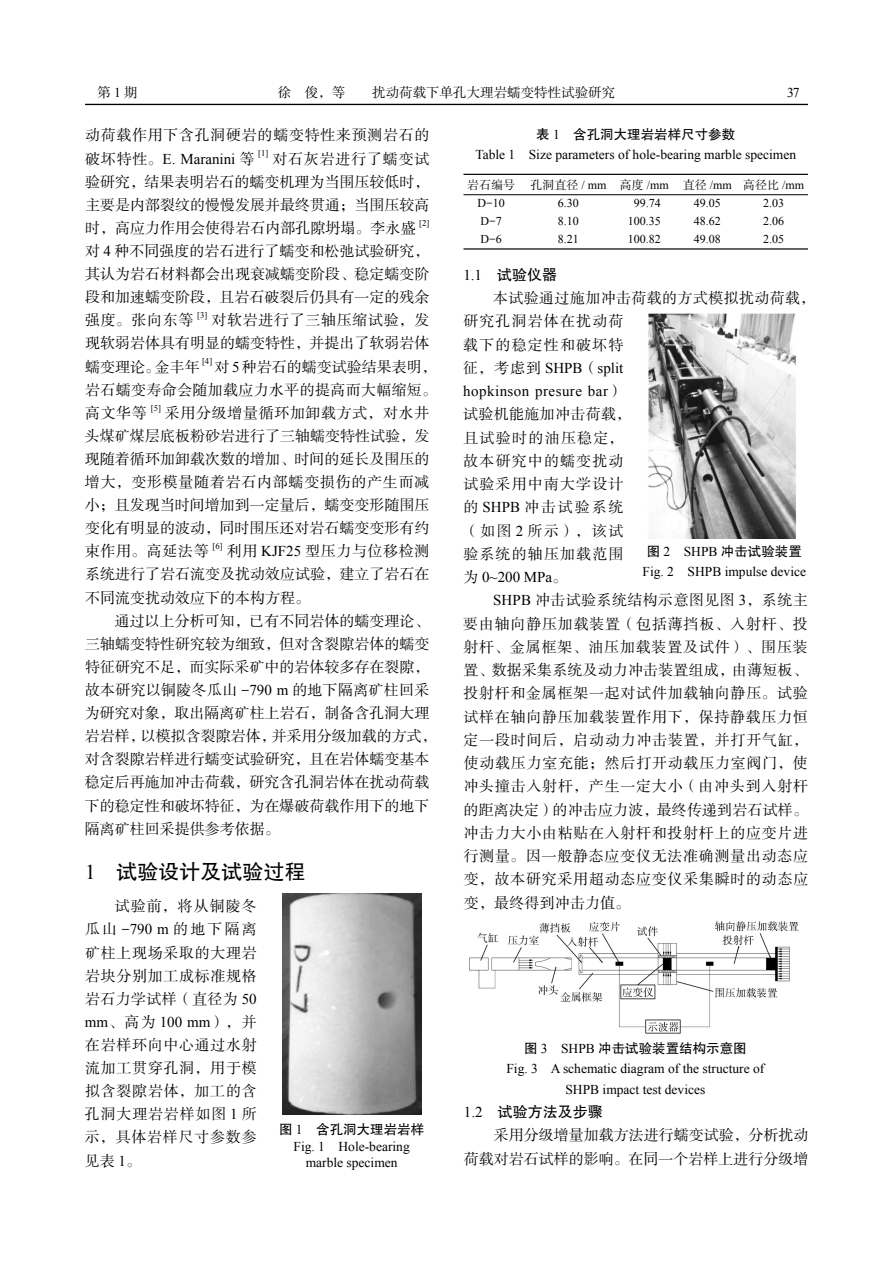
<style>
.page{position:relative;width:893px;height:1263px;background:#fff}
.page>*{position:absolute;margin:0;border:0;box-sizing:border-box;transform-origin:0 0}
.t1{font:21px "FZHTJW GB1 0";color:#000}
.t2{font:15px/23.1px "FZSSJW GB1 0";color:#000;text-align:justify}
.t3{font:15px/23.2px "FZSSJW GB1 0";letter-spacing:.075em;color:#000}
.t4{font:15px/23.2px "FZSSJW GB1 0";letter-spacing:.025em;color:#000}
.t5{font:15px "Times New Roman";color:#000}
.t6{font:15px/23.2px "Times New Roman";letter-spacing:.03em;color:#000}
.t7{font:15px "FZSSJW GB1 0";letter-spacing:.045em;color:#000}
.t8{font:15px "FZHTJW GB1 0";color:#000}
.t9{font:13.5px/16.5px "Times New Roman";color:#000;text-align:center}
.t10{font:13.5px "FZHTJW GB1 0";color:#000}
.t11{font:13.5px "FZSSJW GB1 0";color:#000}
.t12{font:12px/18px "Times New Roman";color:#000;text-align:justify}
.t13{font:12px "FZSSJW GB1 0";color:#000}
.t14{font:8.7px "Times New Roman";color:#000}
.s1{font-family:"Times New Roman"}
.s2{font-family:"FZSSJW GB1 0"}
.s3{color:#fff}
</style>
<div class="page">
<hr style="left:463px;top:174px;width:345px;height:1px;background:#000">
<hr style="left:463px;top:248px;width:345px;height:2px;background:#000">
<hr style="left:463px;top:194px;width:345px;height:1px;background:#000">
<img style="left:648px;top:313px;width:149px;height:225px">
<img style="left:282px;top:893px;width:139px;height:222px">
<img style="left:469px;top:921px;width:330px;height:113px">
<hr style="left:85px;top:104px;width:723px;height:1px;background:#000">
<p class="t11" style="left:98px;top:85px;width:41px">第<span class="s1">1</span>期</p>
<p class="t11" style="left:278px;top:85px;width:69px">徐 俊，等</p>
<p class="t11" style="left:372px;top:85px;width:245px">扰动荷载下单孔大理岩蠕变特性试验研究</p>
<p class="t9" style="left:787px;top:84px;width:14px">37</p>
<p class="t7" style="left:85px;top:127px;width:346px">动荷载作用下含孔洞硬岩的蠕变特性来预测岩石的</p>
<p class="t5" style="left:85px;top:149px;width:171px"><span class="s2">破坏特性。</span>E. Maranini <span class="s2">等</span></p>
<p class="t14" style="left:258px;top:148px;width:12px">[1]</p>
<p class="t2" style="left:85px;top:148px;width:346px;text-indent:187px">对石灰岩进行了蠕变试验研究，结果表明岩石的蠕变机理为当围压较低时，主要是内部裂纹的慢慢发展并最终贯通；当围压较高时，高应力作用会使得岩石内部孔隙坍塌。李永盛</p>
<p class="t14" style="left:419px;top:217px;width:12px">[2]</p>
<p class="t2" style="left:85px;top:240px;width:346px">对 <span class="s1">4</span> 种不同强度的岩石进行了蠕变和松弛试验研究，其认为岩石材料都会出现衰减蠕变阶段、稳定蠕变阶段和加速蠕变阶段，且岩石破裂后仍具有一定的残余强度。张向东等</p>
<p class="t14" style="left:197px;top:309px;width:12px">[3]</p>
<p class="t2" style="left:85px;top:309px;width:346px;text-indent:126px">对软岩进行了三轴压缩试验，发现软弱岩体具有明显的蠕变特性，并提出了软弱岩体蠕变理论。金丰年</p>
<p class="t14" style="left:202px;top:356px;width:12px">[4]</p>
<p class="t2" style="left:85px;top:356px;width:353px;text-indent:130px">对 <span class="s1">5</span> 种岩石的蠕变试验结果表明，岩石蠕变寿命会随加载应力水平的提高而大幅缩短。高文华等</p>
<p class="t14" style="left:151px;top:402px;width:12px">[5]</p>
<p class="t2" style="left:85px;top:402px;width:346px;text-indent:80px">采用分级增量循环加卸载方式，对水井头煤矿煤层底板粉砂岩进行了三轴蠕变特性试验，发现随着循环加卸载次数的增加、时间的延长及围压的增大，变形模量随着岩石内部蠕变损伤的产生而减小；且发现当时间增加到一定量后，蠕变变形随围压变化有明显的波动，同时围压还对岩石蠕变变形有约束作用。高延法等</p>
<p class="t14" style="left:213px;top:540px;width:12px">[6]</p>
<p class="t2" style="left:85px;top:540px;width:346px;text-indent:142px">利用 <span class="s1">KJF25</span> 型压力与位移检测系统进行了岩石流变及扰动效应试验，建立了岩石在不同流变扰动效应下的本构方程。</p>
<p class="t2" style="left:85px;top:610px;width:353px;text-align:left;text-indent:30px">通过以上分析可知，已有不同岩体的蠕变理论、三轴蠕变特性研究较为细致，但对含裂隙岩体的蠕变特征研究不足，而实际采矿中的岩体较多存在裂隙，故本研究以铜陵冬瓜山 -<span class="s1">790 m</span> 的地下隔离矿柱回采为研究对象，取出隔离矿柱上岩石，制备含孔洞大理岩岩样，以模拟含裂隙岩体，并采用分级加载的方式，对含裂隙岩样进行蠕变试验研究，且在岩体蠕变基本稳定后再施加冲击荷载，研究含孔洞岩体在扰动荷载下的稳定性和破坏特征，为在爆破荷载作用下的地下隔离矿柱回采提供参考依据。</p>
<h1 class="t1" style="left:85px;top:860px;width:222px"><span class="s1">1</span> 试验设计及试验过程</h1>
<p class="t2" style="left:85px;top:895px;width:173px;text-indent:30px">试验前，将从铜陵冬瓜山 -<span class="s1">790 m</span> 的地下隔离矿柱上现场采取的大理岩岩块分别加工成标准规格岩石力学试样（直径为 <span class="s1">50</span></p>
<p class="t5" style="left:85px;top:1012px;width:173px">mm<span class="s2">、高为</span> 100 mm<span class="s2">），并</span></p>
<p class="t2" style="left:85px;top:1034px;width:173px">在岩样环向中心通过水射流加工贯穿孔洞，用于模拟含裂隙岩体，加工的含孔洞大理岩岩样如图 <span class="s1">1</span> 所示，具体岩样尺寸参数参见表 <span class="s1">1</span>。</p>
<p class="t10" style="left:279px;top:1122px;width:147px">图 <span class="s1">1</span> 含孔洞大理岩岩样</p>
<p class="t9" style="left:294px;top:1138px;width:118px">Fig. 1 Hole-bearing marble specimen</p>
<p class="t10" style="left:536px;top:127px;width:201px">表 <span class="s1">1</span> 含孔洞大理岩岩样尺寸参数</p>
<p class="t9" style="left:475px;top:146px;width:322px">Table 1 Size parameters of hole-bearing marble specimen</p>
<p class="t13" style="left:467px;top:179px;width:49px">岩石编号</p>
<p class="t12" style="left:477px;top:194px;width:29px;text-align:left">D<span class="s2">-</span>10<br>D<span class="s2">-</span>7<br>D<span class="s2">-</span>6</p>
<p class="t13" style="left:530px;top:179px;width:78px">孔洞直径 <span class="s1">/ mm</span></p>
<p class="t12" style="left:558px;top:194px;width:22px">6.30<br>8.10<br>8.21</p>
<p class="t12" style="left:620px;top:176px;width:51px;text-align:center"><span class="s2">高度</span> /mm<br><span class="s3">0</span>99.74<br>100.35<br>100.82</p>
<p class="t12" style="left:683px;top:176px;width:51px;text-align:center"><span class="s2">直径</span> /mm<br>49.05<br>48.62<br>49.08</p>
<p class="t13" style="left:743px;top:179px;width:63px">高径比 <span class="s1">/mm</span></p>
<p class="t12" style="left:763px;top:194px;width:22px">2.03<br>2.06<br>2.05</p>
<p class="t8" style="left:463px;top:266px;width:95px"><span class="s1">1.1</span> 试验仪器</p>
<p class="t4" style="left:463px;top:287px;width:353px;text-indent:30px">本试验通过施加冲击荷载的方式模拟扰动荷载，研究孔洞岩体在扰动荷<br>载下的稳定性和破坏特</p>
<p class="t6" style="left:463px;top:356px;width:162px"><span class="s2">征，考虑到</span> SHPB<span class="s2">（</span>split hopkinson presure bar<span class="s2">）</span></p>
<p class="t3" style="left:463px;top:403px;width:169px">试验机能施加冲击荷载，且试验时的油压稳定，故本研究中的蠕变扰动试验采用中南大学设计的 <span class="s1">SHPB</span> 冲击试验系统（如图 <span class="s1">2</span> 所示），该试验系统的轴压加载范围</p>
<p class="t5" style="left:463px;top:567px;width:105px"><span class="s2">为</span> 0~200 MPa<span class="s2">。</span></p>
<p class="t2" style="left:463px;top:589px;width:347px;text-indent:30px"><span class="s1">SHPB</span> 冲击试验系统结构示意图见图 <span class="s1">3</span>，系统主要由轴向静压加载装置（包括薄挡板、入射杆、投射杆、金属框架、油压加载装置及试件）、围压装置、数据采集系统及动力冲击装置组成，由薄短板、投射杆和金属框架一起对试件加载轴向静压。试验试样在轴向静压加载装置作用下，保持静载压力恒定一段时间后，启动动力冲击装置，并打开气缸，使动载压力室充能；然后打开动载压力室阀门，使冲头撞击入射杆，产生一定大小（由冲头到入射杆的距离决定）的冲击应力波，最终传递到岩石试样。冲击力大小由粘贴在入射杆和投射杆上的应变片进行测量。因一般静态应变仪无法准确测量出动态应变，故本研究采用超动态应变仪采集瞬时的动态应变，最终得到冲击力值。</p>
<p class="t10" style="left:647px;top:544px;width:157px">图 <span class="s1">2 SHPB</span> 冲击试验装置</p>
<p class="t9" style="left:642px;top:563px;width:165px">Fig. 2 SHPB impulse device</p>
<p class="t10" style="left:524px;top:1041px;width:224px">图 <span class="s1">3 SHPB</span> 冲击试验装置结构示意图</p>
<p class="t9" style="left:506px;top:1058px;width:259px;line-height:20.2px">Fig. 3 A schematic diagram of the structure of<br>SHPB impact test devices</p>
<p class="t8" style="left:464px;top:1103px;width:140px"><span class="s1">1.2</span> 试验方法及步骤</p>
<p class="t2" style="left:464px;top:1124px;width:346px;text-align:right">采用分级增量加载方法进行蠕变试验，分析扰动<br>荷载对岩石试样的影响。在同一个岩样上进行分级增</p>
</div>
